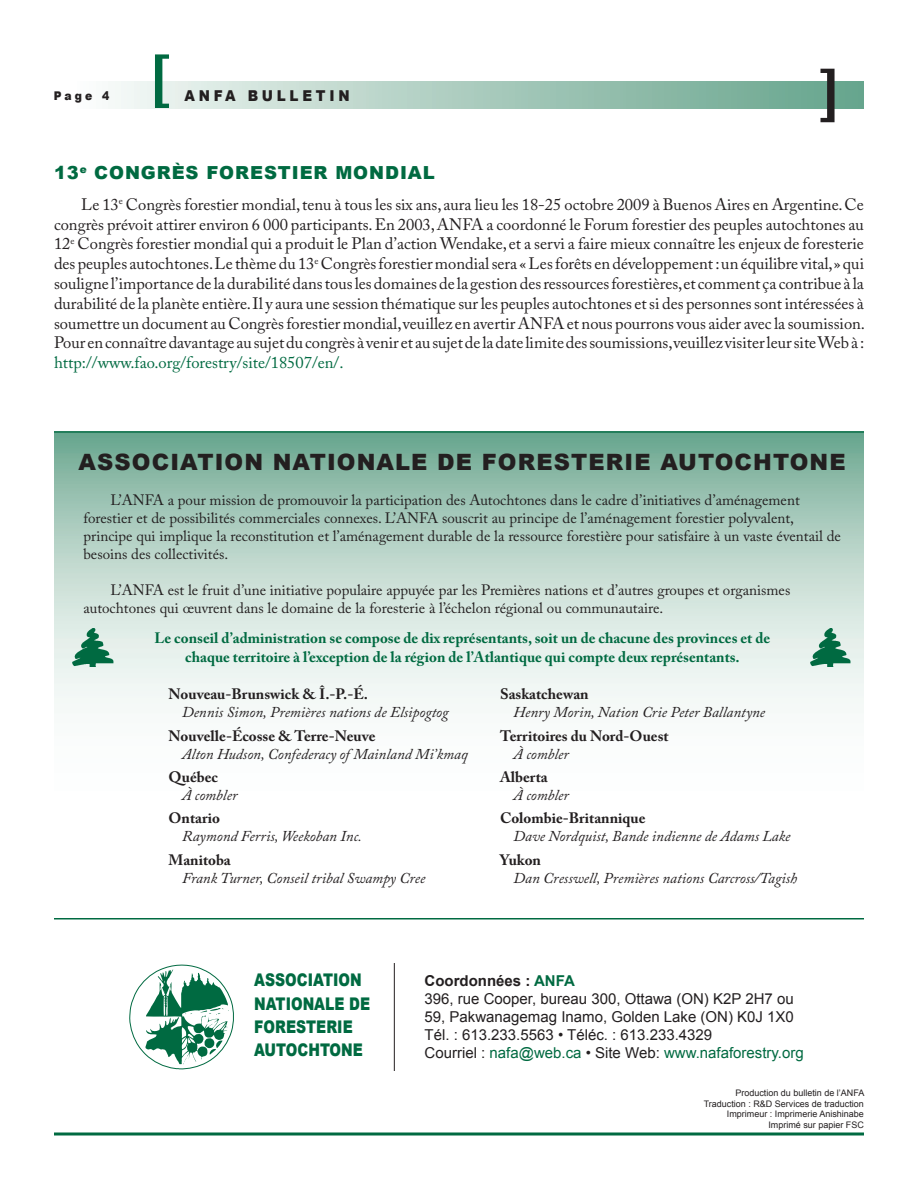
<style>
.page{position:relative;width:918px;height:1188px;background:#fff}
.page>*{position:absolute;margin:0;border:0;box-sizing:border-box;transform-origin:0 0}
.t1{font:900 22.5px "Arial";letter-spacing:.05em;color:#231f20}
.t2{font:900 18px "Arial";letter-spacing:.05em;color:#006a41}
.t3{font:900 17.4px/23.2px "Arial";letter-spacing:-.01em;color:#006a41;scale:.8 1}
.t4{font:16.5px/19.8px "Adobe Caslon Pro";color:#231f20;text-align:justify}
.t5{font:15px/18px "Adobe Caslon Pro";color:#231f20}
.t6{font:italic 15px/18px "Adobe Caslon Pro";color:#231f20}
.t7{font:15px/18px "Arial";color:#231f20}
.t8{font:700 15px/19.5px "Adobe Caslon Pro";color:#006a41;text-align:center}
.t9{font:700 15px/18px "Adobe Caslon Pro";color:#231f20}
.t10{font:900 15px "Arial";letter-spacing:.28em;color:#231f20;scale:.9 1}
.t11{font:900 12px "Arial";color:#231f20;scale:.9 1}
.t12{font:9px "Arial";color:#231f20}
.s1{color:#006a41}
.s2{font-weight:700;font-style:normal}
.s3{font-weight:400;font-style:italic}
.s4{font-weight:700}
.s5{font-weight:700;color:#006a41}
</style>
<div class="page">
<svg style="left:54px;top:433px;width:810px;height:271px;background:#bcd6cb"></svg>
<hr style="left:54px;top:918px;width:810px;height:2px;background:#006a41">
<hr style="left:54px;top:431px;width:810px;height:2px;background:#006a41">
<img style="left:73px;top:629px;width:40px;height:38px">
<img style="left:810px;top:629px;width:40px;height:38px">
<hr style="left:394px;top:963px;width:1px;height:108px;background:#231f20">
<svg style="left:130px;top:965px;width:104px;height:104px"></svg>
<svg style="left:54px;top:1132px;width:810px;height:4px;background:#3f8f70"></svg>
<div style="left:54px;top:82px;width:810px;height:27px;background:linear-gradient(to right,#fdfdfc,#62a189)"></div>
<svg style="left:820px;top:68px;width:15px;height:54px"></svg>
<svg style="left:155px;top:54px;width:14px;height:54px"></svg>
<p class="t11" style="left:54px;top:87px;width:63px">PAGE 4</p>
<p class="t10" style="left:184px;top:84px;width:183px">ANFA BULLETIN</p>
<p class="t2" style="left:54px;top:160px;width:382px">13<sup>E</sup> CONGRÈS FORESTIER MONDIAL</p>
<p class="t4" style="left:54px;top:194px;width:811px;text-indent:27px">Le 13<sup>e</sup> Congrès forestier mondial, tenu à tous les six ans, aura lieu les 18-25 octobre 2009 à Buenos Aires en Argentine. Ce congrès prévoit attirer environ 6 000 participants. En 2003, ANFA</p>
<p class="t4" style="left:54px;top:214px;width:812px;text-indent:432px">a coordonné le Forum forestier des peuples autochtones au 12<sup>e</sup> Congrès forestier mondial qui a produit le Plan d’action Wendake, et a servi a faire mieux connaître les enjeux de foresterie des peuples autochtones. Le thème du 13<sup>e</sup> Congrès forestier mondial sera « Les forêts en développement : un équilibre vital, » qui souligne l’importance de la durabilité dans tous les domaines de la gestion des ressources forestières, et comment ça contribue à la durabilité de la planète entière. Il y aura une session thématique sur les peuples autochtones et si des personnes sont intéressées à soumettre un document au Congrès forestier mondial, veuillez en avertir ANFA</p>
<p class="t4" style="left:54px;top:313px;width:813px;text-indent:513px">et nous pourrons vous aider avec la soumission.<br>Pour en connaître davantage au sujet du congrès à venir et au sujet de la date limite des soumissions, veuillez visiter leur site Web à : <span class="s1">http://www.fao.org/forestry/site/18507/en/.</span></p>
<p class="t1" style="left:79px;top:445px;width:769px">ASSOCIATION NATIONALE DE FORESTERIE AUTOCHTONE</p>
<p class="t5" style="left:110px;top:491px;width:23px">L’ANFA</p>
<p class="t5" style="left:83px;top:491px;width:718px;text-indent:84px">a pour mission de promouvoir la participation des Autochtones dans le cadre d’initiatives d’aménagement forestier et de possibilités commerciales connexes. L’ANFA</p>
<p class="t5" style="left:83px;top:509px;width:759px;text-indent:359px">souscrit au principe de l’aménagement forestier polyvalent, principe qui implique la reconstitution et l’aménagement durable de la ressource forestière pour satisfaire à un vaste éventail de besoins des collectivités.</p>
<p class="t5" style="left:110px;top:581px;width:23px">L’ANFA</p>
<p class="t5" style="left:83px;top:581px;width:708px;text-indent:84px">est le fruit d’une initiative populaire appuyée par les Premières nations et d’autres groupes et organismes autochtones qui œuvrent dans le domaine de la foresterie à l’échelon régional ou communautaire.</p>
<p class="t8" style="left:154px;top:628px;width:617px">Le conseil d’administration se compose de dix représentants, soit un de chacune des provinces et de chaque territoire à l’exception de la région de l’Atlantique qui compte deux représentants.</p>
<p class="t6" style="left:182px;top:685px;width:268px;text-indent:-14px"><span class="s2">Nouveau-Brunswick &amp; Î.-P.-É.<br></span>Dennis Simon, Premières nations de Elsipogtog</p>
<p class="t6" style="left:182px;top:726px;width:287px;text-indent:-14px"><span class="s2">Nouvelle-Écosse &amp; Terre-Neuve<br></span>Alton Hudson, Confederacy of Mainland Mi’kmaq</p>
<p class="t6" style="left:182px;top:768px;width:57px;text-indent:-14px"><span class="s2">Québec<br></span>À combler</p>
<p class="t6" style="left:182px;top:809px;width:181px;text-indent:-14px"><span class="s2">Ontario<br></span>Raymond Ferris, Weekoban Inc.</p>
<p class="t6" style="left:182px;top:851px;width:245px;text-indent:-14px"><span class="s2">Manitoba<br></span>Frank Turner, Conseil tribal Swampy Cree</p>
<p class="t6" style="left:514px;top:685px;width:253px;text-indent:-14px"><span class="s2">Saskatchewan<br></span>Henry Morin, Nation Crie Peter Ballantyne</p>
<p class="t9" style="left:514px;top:726px;width:157px;text-indent:-14px">Territoires du Nord-Ouest<br><span class="s3">À combler</span></p>
<p class="t6" style="left:514px;top:768px;width:57px;text-indent:-14px"><span class="s2">Alberta<br></span>À combler</p>
<p class="t6" style="left:514px;top:809px;width:278px;text-indent:-14px"><span class="s2">Colombie-Britannique<br></span>Dave Nordquist, Bande indienne de Adams Lake</p>
<p class="t6" style="left:514px;top:851px;width:285px;text-indent:-14px"><span class="s2">Yukon<br></span>Dan Cresswell, Premières nations Carcross/Tagish</p>
<p class="t3" style="left:254px;top:968px;width:27px">ASSOCI</p>
<p class="t3" style="left:313px;top:968px;width:62px">ATIO N</p>
<p class="t3" style="left:254px;top:991px;width:132px">NATIO NALE DE<br>FORESTERIE</p>
<p class="t3" style="left:254px;top:1038px;width:28px">AUTOCHTO</p>
<p class="t3" style="left:341px;top:1038px;width:27px">NE</p>
<p class="t7" style="left:425px;top:972px;width:381px"><span class="s4">Coordonnées :</span> <span class="s5">ANFA<br></span>396, rue Cooper, bureau 300, Ottawa (ON) K2P 2H7 ou 59, Pakwanagemag Inamo, Golden Lake (ON) K0J 1X0<br>Tél. : 613.233.5563 • Téléc. : 613.233.4329<br>Courriel : <span class="s1">nafa@web.ca</span> • Site Web: <span class="s1">www.nafaforestry.org</span></p>
<p class="t12" style="left:735px;top:1087px;width:131px">Production du bulletin de l’ANFA</p>
<p class="t12" style="left:704px;top:1097px;width:162px">Traduction : R&amp;D Services de traduction</p>
<p class="t12" style="left:727px;top:1108px;width:139px">Imprimeur : Imprimerie Anishinabe</p>
<p class="t12" style="left:768px;top:1118px;width:97px">Imprimé sur papier FSC</p>
</div>
